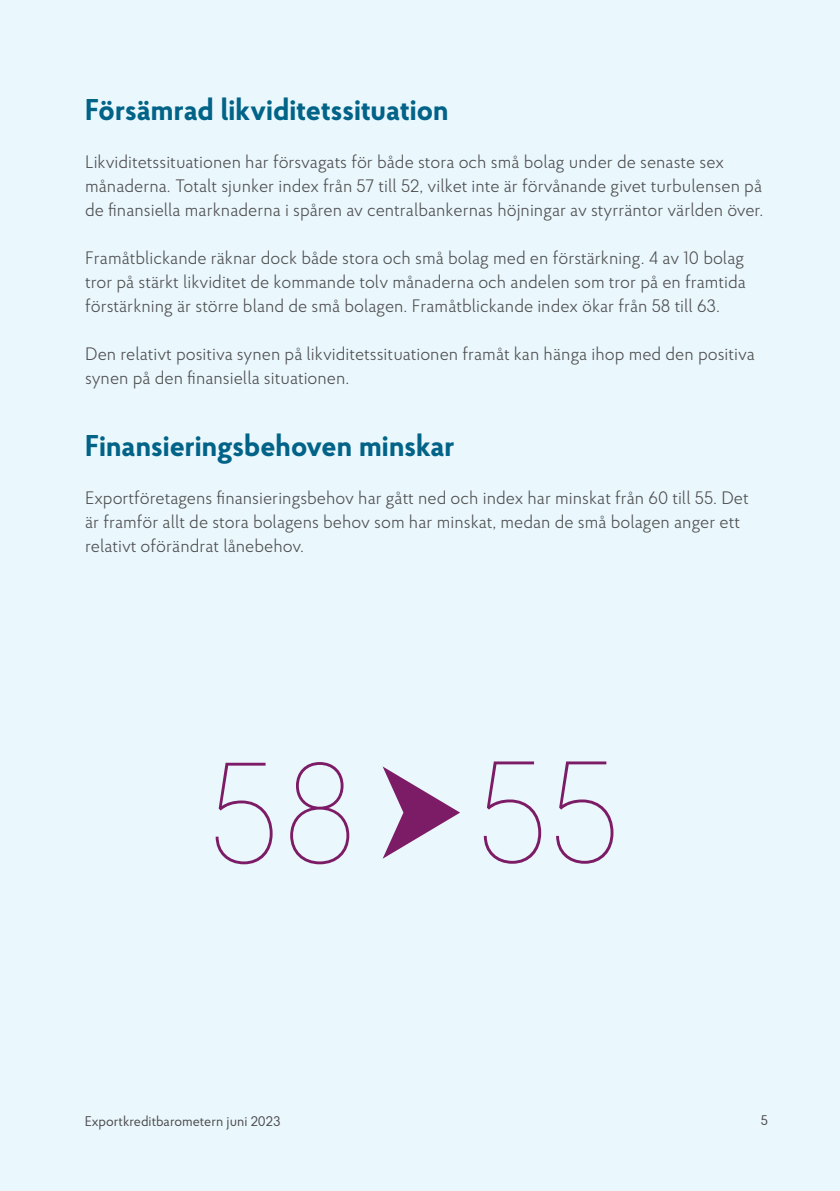
<style>
.page{position:relative;width:840px;height:1191px;background:#fff}
.page>*{position:absolute;margin:0;border:0;box-sizing:border-box;transform-origin:0 0}
.Mellantrubrik{font:700 30px "Proba Pro";color:#006387}
.Brödtext{font:300 18px/24px "Proba Pro";color:#4d4d4f}
.t1{font:14px "Proba Pro";color:#4d4d4f}
</style>
<div class="page">
<div style="left:0;top:0;width:839px;height:1191px;background:#eaf7fc"></div>
<svg style="left:382px;top:766px;width:78px;height:92px"></svg>
<svg style="left:215px;top:762px;width:134px;height:102px"></svg>
<svg style="left:483px;top:761px;width:130px;height:102px"></svg>
<p class="Mellantrubrik" style="left:85px;top:90px;width:365px">Försämrad likviditetssituation</p>
<p class="Brödtext" style="left:85px;top:150px;width:679px">Likviditetssituationen har försvagats för både stora och små bolag under de senaste sex månaderna. Totalt sjunker index från 57 till 52, vilket inte är förvånande givet turbulensen på de finansiella marknaderna i spåren av centralbankernas höjningar av styrräntor världen över.</p>
<p class="Brödtext" style="left:85px;top:246px;width:662px;text-align:justify">Framåtblickande räknar dock både stora och små bolag med en förstärkning. 4 av 10 bolag tror på stärkt likviditet de kommande tolv månaderna och andelen som tror på en framtida förstärkning är större bland de små bolagen. Framåtblickande index ökar från 58 till 63.</p>
<p class="Brödtext" style="left:85px;top:342px;width:670px">Den relativt positiva synen på likviditetssituationen framåt kan hänga ihop med den positiva synen på den finansiella situationen.</p>
<p class="Mellantrubrik" style="left:85px;top:426px;width:371px">Finansieringsbehoven minskar</p>
<p class="Brödtext" style="left:85px;top:486px;width:664px">Exportföretagens finansieringsbehov har gått ned och index har minskat från 60 till 55. Det är framför allt de stora bolagens behov som har minskat, medan de små bolagen anger ett relativt oförändrat lånebehov.</p>
<p class="t1" style="left:85px;top:1112px;width:197px">Exportkreditbarometern juni 2023</p>
<p class="t1" style="left:760px;top:1111px;width:9px">5</p>
</div>
